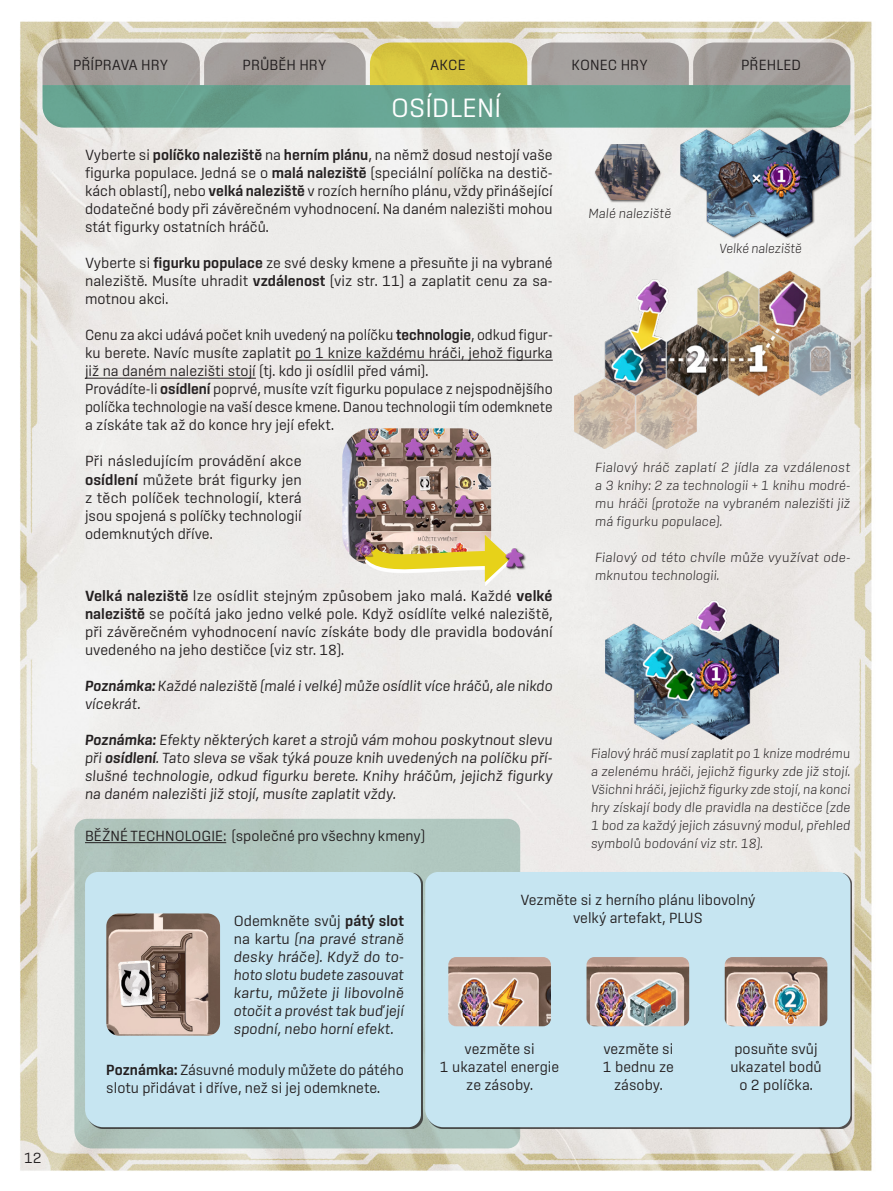
<style>
.page{position:relative;width:893px;height:1191px;background:#fff}
.page>*{position:absolute;margin:0;border:0;box-sizing:border-box;transform-origin:0 0}
.t1{font:300 27px "Sinter";letter-spacing:.005em;color:#fff}
.t2{font:300 15px/18px "Sinter";color:#231f20;text-align:justify}
.t3{font:italic 300 15px/18px "Sinter";color:#231f20;text-align:justify}
.t4{font:italic 200 13.5px/18px "Sinter";color:#231f20;text-align:justify}
.s1{font-weight:600}
.s2{font-style:normal}
.s3{font-weight:600;font-style:normal}
</style>
<div class="page">
<img style="left:20px;top:21px;width:852px;height:1150px">
<svg style="left:74px;top:819px;width:446px;height:329px;background:#abc0b9"></svg>
<div style="left:85px;top:872px;width:336px;height:255px;background:#c6e5f1"></div>
<div style="left:425px;top:872px;width:425px;height:255px;background:#c6e5f1"></div>
<svg style="left:43px;top:43px;width:807px;height:85px;background:#8aa48d"></svg>
<hr style="left:295px;top:360px;width:258px;height:1px;background:#231f20">
<hr style="left:85px;top:378px;width:171px;height:1px;background:#231f20">
<hr style="left:85px;top:842px;width:141px;height:1px;background:#231f20">
<img style="left:574px;top:271px;width:276px;height:177px">
<img style="left:606px;top:598px;width:173px;height:142px">
<div style="left:595px;top:144px;width:67px;height:59px;background:#231f20;opacity:.75"></div>
<img style="left:595px;top:145px;width:64px;height:55px">
<div style="left:680px;top:129px;width:162px;height:110px;background:#231f20;opacity:.75"></div>
<img style="left:680px;top:130px;width:158px;height:106px">
<img style="left:106px;top:913px;width:114px;height:122px">
<img style="left:586px;top:957px;width:103px;height:69px">
<img style="left:725px;top:957px;width:102px;height:69px">
<img style="left:448px;top:957px;width:103px;height:69px">
<img style="left:342px;top:428px;width:149px;height:136px">
<div style="left:365px;top:538px;width:145px;height:47px;background:#edecea"></div>
<img style="left:350px;top:532px;width:160px;height:50px">
<div style="left:505px;top:548px;width:22px;height:22px;background:#231f20;opacity:.75"></div>
<img style="left:505px;top:548px;width:20px;height:21px">
<img style="left:355px;top:537px;width:19px;height:21px">
<div style="left:355px;top:495px;width:21px;height:22px;background:#231f20;opacity:.75"></div>
<img style="left:355px;top:495px;width:19px;height:21px">
<div style="left:405px;top:495px;width:21px;height:22px;background:#231f20;opacity:.75"></div>
<img style="left:405px;top:495px;width:19px;height:21px">
<div style="left:455px;top:495px;width:21px;height:22px;background:#231f20;opacity:.75"></div>
<img style="left:454px;top:495px;width:20px;height:21px">
<div style="left:456px;top:437px;width:21px;height:23px;background:#231f20;opacity:.75"></div>
<img style="left:456px;top:437px;width:19px;height:21px">
<div style="left:405px;top:438px;width:21px;height:22px;background:#231f20;opacity:.75"></div>
<img style="left:405px;top:438px;width:19px;height:21px">
<div style="left:355px;top:437px;width:21px;height:23px;background:#231f20;opacity:.75"></div>
<img style="left:355px;top:437px;width:19px;height:21px">
<p class="t2" style="left:24px;top:1149px;width:19px">12</p>
<p class="t2" style="left:73px;top:55px;width:97px">PŘÍPRAVA HRY</p>
<p class="t2" style="left:243px;top:55px;width:85px">PRŮBĚH HRY</p>
<p class="t2" style="left:430px;top:55px;width:37px">AKCE</p>
<p class="t2" style="left:572px;top:55px;width:78px">KONEC HRY</p>
<p class="t2" style="left:741px;top:55px;width:61px">PŘEHLED</p>
<h1 class="t1" style="left:391px;top:92px;width:111px">OSÍDLENÍ</h1>
<p class="t2" style="left:85px;top:146px;width:469px">Vyberte si <span class="s1">políčko naleziště</span> na <span class="s1">herním plánu</span>, na němž dosud nestojí vaše figurka populace. Jedná se o <span class="s1">malá naleziště</span> (speciální políčka na destič&shy;kách oblastí), nebo <span class="s1">velká naleziště</span> v rozích herního plánu, vždy přinášející dodatečné body při závěrečném vyhodnocení. Na daném nalezišti mohou stát figurky ostatních hráčů.</p>
<p class="t2" style="left:85px;top:254px;width:469px">Vyberte si <span class="s1">figurku populace</span> ze své desky kmene a přesuňte ji na vybrané naleziště. Musíte uhradit <span class="s1">vzdálenost</span> (viz str. 11) a zaplatit cenu za sa&shy;motnou akci.</p>
<p class="t2" style="left:85px;top:326px;width:469px;text-align:left">Cenu za akci udává počet knih uvedený na políčku <span class="s1">technologie</span>, odkud figur&shy;ku berete. Navíc musíte zaplatit po 1 knize každému hráči, jehož figurka již na daném nalezišti stojí (tj. kdo ji osídlil před vámi).<br>Provádíte-li <span class="s1">osídlení</span> poprvé, musíte vzít figurku populace z nejspodnějšího políčka technologie na vaší desce kmene. Danou technologii tím odemknete a získáte tak až do konce hry její efekt.</p>
<p class="t2" style="left:85px;top:452px;width:218px">Při následujícím provádění akce <span class="s1">osídlení</span> můžete brát figurky jen z těch políček technologií, která jsou spojená s políčky technologií odemknutých dříve.</p>
<p class="t2" style="left:85px;top:586px;width:469px"><span class="s1">Velká naleziště</span> lze osídlit stejným způsobem jako malá. Každé <span class="s1">velké naleziště</span> se počítá jako jedno velké pole. Když osídlíte velké naleziště, při závěrečném vyhodnocení navíc získáte body dle pravidla bodování uvedeného na jeho destičce (viz str. 18).</p>
<p class="t3" style="left:85px;top:676px;width:469px"><span class="s1">Poznámka:</span> Každé naleziště (malé i velké) může osídlit více hráčů, ale nikdo vícekrát.</p>
<p class="t3" style="left:85px;top:730px;width:469px"><span class="s1">Poznámka:</span> Efekty některých karet a strojů vám mohou poskytnout slevu při <span class="s1">osídlení</span>. Tato sleva se však týká pouze knih uvedených na políčku pří&shy;slušné technologie, odkud figurku berete. Knihy hráčům, jejichž figurky na daném nalezišti již stojí, musíte zaplatit vždy.</p>
<p class="t2" style="left:85px;top:826px;width:342px">BĚŽNÉ TECHNOLOGIE: (společné pro všechny kmeny)</p>
<p class="t4" style="left:588px;top:204px;width:84px">Malé naleziště</p>
<p class="t4" style="left:719px;top:239px;width:84px">Velké naleziště</p>
<p class="t4" style="left:595px;top:458px;width:257px">Fialový hráč zaplatí 2 jídla za vzdálenost a 3 knihy: 2 za technologii + 1 knihu modré&shy;mu hráči (protože na vybraném nalezišti již má figurku populace).</p>
<p class="t4" style="left:595px;top:548px;width:257px">Fialový od této chvíle může využívat ode&shy;mknutou technologii.</p>
<p class="t4" style="left:591px;top:744px;width:261px">Fialový hráč musí zaplatit po 1 knize modrému a zelenému hráči, jejichž figurky zde již stojí.<br>Všichni hráči, jejichž figurky zde stojí, na konci hry získají body dle pravidla na destičce (zde 1 bod za každý jejich zásuvný modul, přehled symbolů bodování viz str. 18).</p>
<p class="t3" style="left:234px;top:911px;width:172px"><span class="s2">Odemkněte svůj</span> <span class="s3">pátý slot </span><span class="s2">na kartu</span> (na pravé straně desky hráče). Když do to&shy;hoto slotu budete zasouvat kartu, můžete ji libovolně otočit a provést tak buď její spodní, nebo horní efekt.</p>
<p class="t2" style="left:106px;top:1060px;width:299px"><span class="s1">Poznámka:</span> Zásuvné moduly můžete do pátého slotu přidávat i dříve, než si jej odemknete.</p>
<p class="t2" style="left:520px;top:890px;width:237px;text-align:center">Vezměte si z herního plánu libovolný velký artefakt, PLUS</p>
<p class="t2" style="left:440px;top:1039px;width:121px;text-align:center">vezměte si<br>1 ukazatel energie ze zásoby.</p>
<p class="t2" style="left:603px;top:1039px;width:73px;text-align:center">vezměte si<br>1 bednu ze zásoby.</p>
<p class="t2" style="left:730px;top:1039px;width:93px;text-align:center">posuňte svůj ukazatel bodů o 2 políčka.</p>
</div>
